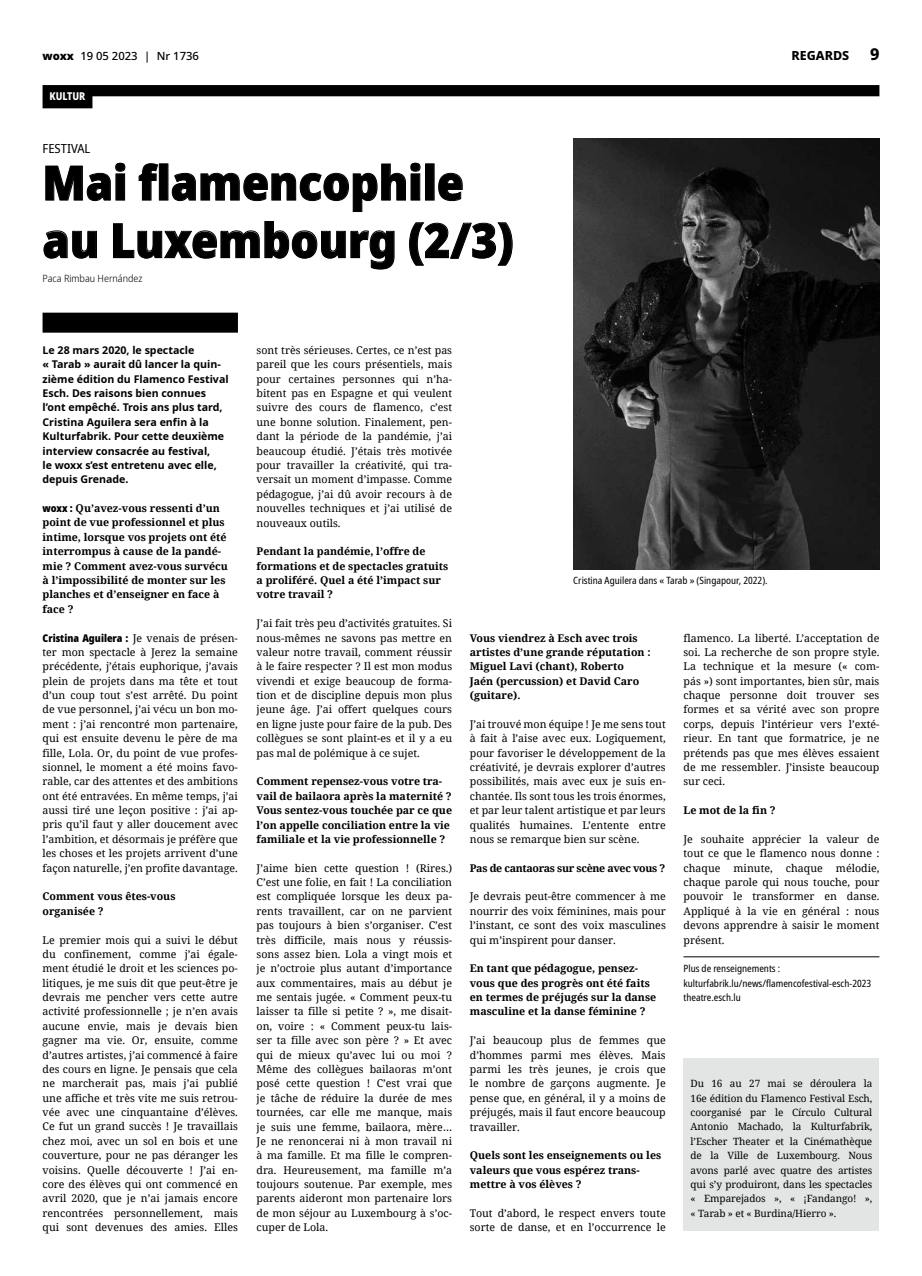
<style>
.page{position:relative;width:922px;height:1276px;background:#fff}
.page>*{position:absolute;margin:0;border:0;box-sizing:border-box;transform-origin:0 0}
.t1{font:900 semi-condensed 47.5px/57.5px "Noto Sans";color:#000}
.t2{font:800 16.25px "Noto Sans";color:#000}
.t3{font:semi-condensed 12.5px "Noto Sans";color:#000}
.t4{font:800 12.5px "Noto Sans";color:#000}
.t5{font:500 11.25px "Noto Sans";color:#000}
.t6{font:800 condensed 10.75px "Noto Sans";color:#fff}
.t7{font:10.62px/14.4px "Noto Serif";color:#000;text-align:justify}
.t8{font:700 10.62px/14.4px "Noto Serif";color:#000}
.t9{font:700 10.62px/14.4px "Noto Sans";color:#000}
.t10{font:900 condensed 10.62px "Noto Sans";color:#000}
.t11{font:700 10.62px "Noto Serif";letter-spacing:-.03em;color:#000}
.t12{font:10px/14.4px "Noto Serif";letter-spacing:-.01em;color:#000;text-align:justify}
.t13{font:condensed 10px/14.4px "Noto Sans";color:#000}
.t14{font:300 semi-condensed 10px "Noto Sans";color:#000}
.s1{font-weight:900}
.s2{font-family:"Noto Sans";font-weight:900;font-stretch:condensed}
.s3{font-family:"Noto Serif";font-weight:400;font-stretch:normal}
</style>
<div class="page">
<svg style="left:45px;top:163px;width:80px;height:38px"></svg>
<svg style="left:138px;top:163px;width:282px;height:49px"></svg>
<div style="left:425px;top:164px;width:9px;height:36px;border:1px solid #000"></div>
<svg style="left:438px;top:173px;width:25px;height:28px"></svg>
<svg style="left:43px;top:230px;width:54px;height:29px"></svg>
<svg style="left:113px;top:221px;width:281px;height:49px"></svg>
<svg style="left:409px;top:222px;width:103px;height:44px"></svg>
<div style="left:43px;top:313px;width:195px;height:20px;background:#000"></div>
<hr style="left:683px;top:956px;width:196px;height:1px;background:#000">
<img style="left:573px;top:138px;width:306px;height:431px">
<div style="left:43px;top:85px;width:836px;height:11px;background:#000"></div>
<div style="left:43px;top:96px;width:49px;height:12px;background:#000"></div>
<div style="left:683px;top:1058px;width:196px;height:173px;background:#e3e4e4"></div>
<p class="t5" style="left:43px;top:48px;width:158px"><span class="s1">woxx</span> 19 05 2023 | Nr 1736</p>
<p class="t4" style="left:791px;top:47px;width:59px">REGARDS</p>
<h2 class="t2" style="left:869px;top:42px;width:11px">9</h2>
<p class="t6" style="left:50px;top:89px;width:37px">KULTUR</p>
<p class="t3" style="left:43px;top:139px;width:49px">FESTIVAL</p>
<h1 class="t1" style="left:43px;top:154px;width:473px">Mai flamencophile au Luxembourg (2/3)</h1>
<p class="t14" style="left:43px;top:271px;width:101px">Paca Rimbau Hernández</p>
<p class="t9" style="left:43px;top:343px;width:188px">Le 28 mars 2020, le spectacle<br>« Tarab » aurait dû lancer la quin&shy;zième édition du Flamenco Festival<br>Esch. Des raisons bien connues l’ont empêché. Trois ans plus tard,<br>Cristina Aguilera sera enfin à la<br>Kulturfabrik. Pour cette deuxième interview consacrée au festival,<br>le woxx s’est entretenu avec elle, depuis Grenade.</p>
<p class="t8" style="left:43px;top:501px;width:187px"><span class="s2">woxx :</span> Qu’avez-vous ressenti d’un point de vue professionnel et plus intime, lorsque vos projets ont été interrompus à cause de la pandé&shy;mie ? Comment avez-vous survécu à l’impossibilité de monter sur les planches et d’enseigner en face à face ?</p>
<p class="t10" style="left:43px;top:629px;width:197px">Cristina Aguilera : <span class="s3">Je venais de présen-</span></p>
<p class="t7" style="left:43px;top:644px;width:197px">ter mon spectacle à Jerez la semaine précédente, j’étais euphorique, j’avais plein de projets dans ma tête et tout d’un coup tout s’est arrêté. Du point de vue personnel, j’ai vécu un bon mo&shy;ment : j’ai rencontré mon partenaire, qui est ensuite devenu le père de ma fille, Lola. Or, du point de vue profes&shy;sionnel, le moment a été moins favo&shy;rable, car des attentes et des ambitions ont été entravées. En même temps, j’ai aussi tiré une leçon positive : j’ai ap&shy;pris qu’il faut y aller doucement avec l’ambition, et désormais je préfère que les choses et les projets arrivent d’une façon naturelle, j’en profite davantage.</p>
<p class="t8" style="left:43px;top:889px;width:134px">Comment vous êtes-vous organisée ?</p>
<p class="t7" style="left:43px;top:932px;width:197px">Le premier mois qui a suivi le début du confinement, comme j’ai égale&shy;ment étudié le droit et les sciences po&shy;litiques, je me suis dit que peut-être je devrais me pencher vers cette autre activité professionnelle ; je n’en avais aucune envie, mais je devais bien gagner ma vie. Or, ensuite, comme d’autres artistes, j’ai commencé à faire des cours en ligne. Je pensais que cela ne marcherait pas, mais j’ai publié une affiche et très vite me suis retrou&shy;vée avec une cinquantaine d’élèves.<br>Ce fut un grand succès ! Je travaillais chez moi, avec un sol en bois et une couverture, pour ne pas déranger les voisins. Quelle découverte ! J’ai en&shy;core des élèves qui ont commencé en avril 2020, que je n’ai jamais encore rencontrées personnellement, mais qui sont devenues des amies. Elles</p>
<p class="t7" style="left:256px;top:342px;width:197px">sont très sérieuses. Certes, ce n’est pas pareil que les cours présentiels, mais pour certaines personnes qui n’ha&shy;bitent pas en Espagne et qui veulent suivre des cours de flamenco, c’est une bonne solution. Finalement, pen&shy;dant la période de la pandémie, j’ai beaucoup étudié. J’étais très motivée pour travailler la créativité, qui tra&shy;versait un moment d’impasse. Comme pédagogue, j’ai dû avoir recours à de nouvelles techniques et j’ai utilisé de nouveaux outils.</p>
<p class="t8" style="left:256px;top:544px;width:193px">Pendant la pandémie, l’offre de formations et de spectacles gratuits a proliféré. Quel a été l’impact sur votre travail ?</p>
<p class="t7" style="left:256px;top:616px;width:197px">J’ai fait très peu d’activités gratuites. Si nous-mêmes ne savons pas mettre en valeur notre travail, comment réussir à le faire respecter ? Il est mon modus vivendi et exige beaucoup de forma&shy;tion et de discipline depuis mon plus jeune âge. J’ai offert quelques cours en ligne juste pour faire de la pub. Des collègues se sont plaint-es et il y a eu pas mal de polémique à ce sujet.</p>
<p class="t8" style="left:256px;top:774px;width:197px">Comment repensez-vous votre tra&shy;vail de bailaora après la maternité ?<br>Vous sentez-vous touchée par ce que l’on appelle conciliation entre la vie familiale et la vie professionnelle ?</p>
<p class="t7" style="left:256px;top:860px;width:197px">J’aime bien cette question ! (Rires.)<br>C’est une folie, en fait ! La conciliation est compliquée lorsque les deux pa&shy;rents travaillent, car on ne parvient pas toujours à bien s’organiser. C’est très difficile, mais nous y réussis&shy;sons assez bien. Lola a vingt mois et je n’octroie plus autant d’importance aux commentaires, mais au début je me sentais jugée. « Comment peux-tu laisser ta fille si petite ? », me disait&shy;on, voire : « Comment peux-tu lais&shy;ser ta fille avec son père ? » Et avec qui de mieux qu’avec lui ou moi ?<br>Même des collègues bailaoras m’ont posé cette question ! C’est vrai que je tâche de réduire la durée de mes tournées, car elle me manque, mais je suis une femme, bailaora, mère… Je ne renoncerai ni à mon travail ni à ma famille. Et ma fille le compren&shy;dra. Heureusement, ma famille m’a toujours soutenue. Par exemple, mes parents aideront mon partenaire lors de mon séjour au Luxembourg à s’oc&shy;cuper de Lola.</p>
<p class="t13" style="left:573px;top:573px;width:196px">Cristina Aguilera dans « Tarab » (Singapour, 2022).</p>
<p class="t8" style="left:469px;top:630px;width:182px">Vous viendrez à Esch avec trois artistes d’une grande réputation :<br>Miguel Lavi (chant), Roberto<br>Jaén (percussion) et David Caro (guitare).</p>
<p class="t7" style="left:469px;top:716px;width:197px">J’ai trouvé mon équipe ! Je me sens tout à fait à l’aise avec eux. Logiquement, pour favoriser le développement de la créativité, je devrais explorer d’autres possibilités, mais avec eux je suis en&shy;chantée. Ils sont tous les trois énormes, et par leur talent artistique et par leurs qualités humaines. L’entente entre nous se remarque bien sur scène.</p>
<p class="t11" style="left:469px;top:860px;width:197px">Pas de cantaoras sur scène avec vous ?</p>
<p class="t7" style="left:469px;top:889px;width:197px">Je devrais peut-être commencer à me nourrir des voix féminines, mais pour l’instant, ce sont des voix masculines qui m’inspirent pour danser.</p>
<p class="t8" style="left:469px;top:961px;width:188px">En tant que pédagogue, pensez&shy;vous que des progrès ont été faits en termes de préjugés sur la danse masculine et la danse féminine ?</p>
<p class="t7" style="left:469px;top:1032px;width:197px">J’ai beaucoup plus de femmes que d’hommes parmi mes élèves. Mais parmi les très jeunes, je crois que le nombre de garçons augmente. Je pense que, en général, il y a moins de préjugés, mais il faut encore beaucoup travailler.</p>
<p class="t8" style="left:469px;top:1148px;width:193px">Quels sont les enseignements ou les valeurs que vous espérez trans&shy;mettre à vos élèves ?</p>
<p class="t7" style="left:469px;top:1205px;width:197px">Tout d’abord, le respect envers toute sorte de danse, et en l’occurrence le</p>
<p class="t7" style="left:683px;top:630px;width:197px">flamenco. La liberté. L’acceptation de soi. La recherche de son propre style.<br>La technique et la mesure (« com&shy;pás ») sont importantes, bien sûr, mais chaque personne doit trouver ses formes et sa vérité avec son propre corps, depuis l’intérieur vers l’exté&shy;rieur. En tant que formatrice, je ne prétends pas que mes élèves essaient de me ressembler. J’insiste beaucoup sur ceci.</p>
<p class="t8" style="left:683px;top:802px;width:94px">Le mot de la fin ?</p>
<p class="t7" style="left:683px;top:831px;width:197px">Je souhaite apprécier la valeur de tout ce que le flamenco nous donne : chaque minute, chaque mélodie, chaque parole qui nous touche, pour pouvoir le transformer en danse.<br>Appliqué à la vie en général : nous devons apprendre à saisir le moment présent.</p>
<p class="t13" style="left:683px;top:961px;width:189px">Plus de renseignements : kulturfabrik.lu/news/flamencofestival-esch-2023 theatre.esch.lu</p>
<p class="t12" style="left:690px;top:1076px;width:183px">Du 16 au 27 mai se déroulera la 16e édition du Flamenco Festival Esch, coorganisé par le Círculo Cultural Antonio Machado, la Kulturfabrik, l’Escher Theater et la Cinémathèque de la Ville de Luxembourg. Nous avons parlé avec quatre des artistes qui s’y produiront, dans les spectacles « Emparejados », « ¡Fandango! », « Tarab » et « Burdina/Hierro ».</p>
</div>
